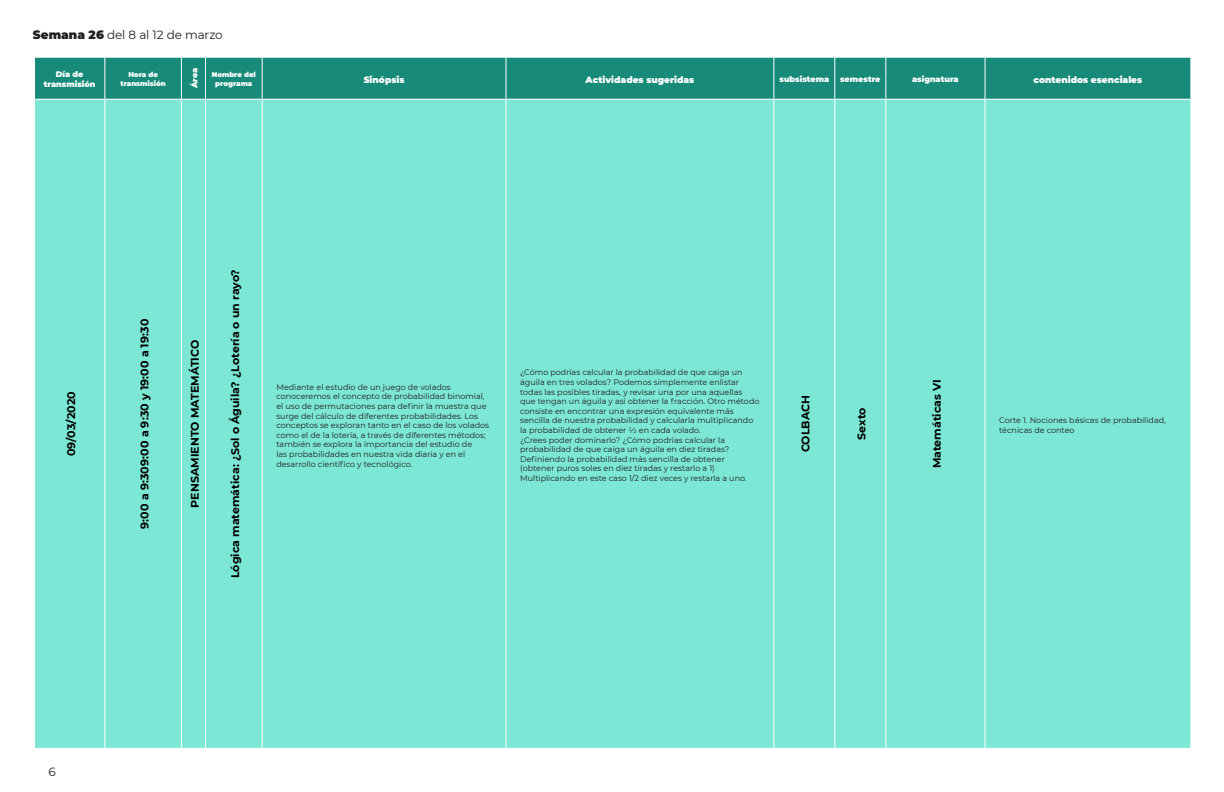
<style>
.page{position:relative;width:1224px;height:792px;background:#fff}
.page>*{position:absolute;margin:0;border:0;box-sizing:border-box;transform-origin:0 0}
.t1{font:12px "Montserrat";letter-spacing:-.015em;color:#231f20}
.t2{font:700 11px "Montserrat";color:#000}
.t3{font:900 9px "Montserrat";color:#fff}
.t4{font:8px/9.6px "Montserrat";color:#231f20}
.t5{font:900 8px/9.6px "Montserrat";color:#fff;text-align:center}
.t6{font:900 7px/8.4px "Montserrat";color:#fff;text-align:center}
.s1{font-weight:900}
</style>
<div class="page">
<div style="left:35px;top:58px;width:1155px;height:41px;background:#178a79"></div>
<div style="left:35px;top:100px;width:1155px;height:648px;background:#7ce7d5"></div>
<hr style="left:104px;top:58px;width:1px;height:41px;background:#fff">
<svg style="left:181px;top:57px;width:25px;height:1px"></svg>
<hr style="left:181px;top:58px;width:1px;height:41px;background:#fff">
<hr style="left:205px;top:58px;width:1px;height:41px;background:#fff">
<hr style="left:262px;top:58px;width:1px;height:41px;background:#fff">
<hr style="left:505px;top:58px;width:1px;height:41px;background:#fff">
<hr style="left:773px;top:58px;width:1px;height:41px;background:#fff">
<hr style="left:834px;top:58px;width:1px;height:41px;background:#fff">
<hr style="left:885px;top:58px;width:1px;height:41px;background:#fff">
<hr style="left:985px;top:58px;width:1px;height:41px;background:#fff">
<svg style="left:181px;top:99px;width:25px;height:1px"></svg>
<hr style="left:104px;top:100px;width:1px;height:648px;background:#fff">
<hr style="left:181px;top:100px;width:1px;height:648px;background:#fff">
<hr style="left:205px;top:100px;width:1px;height:648px;background:#fff">
<hr style="left:505px;top:100px;width:1px;height:648px;background:#fff">
<hr style="left:834px;top:100px;width:1px;height:648px;background:#fff">
<hr style="left:885px;top:100px;width:1px;height:648px;background:#fff">
<hr style="left:262px;top:100px;width:1px;height:648px;background:#fff">
<hr style="left:773px;top:100px;width:1px;height:648px;background:#fff">
<hr style="left:985px;top:100px;width:1px;height:648px;background:#fff">
<h1 class="t1" style="left:33px;top:26px;width:191px"><span class="s1">Semana 26</span> del 8 al 12 de marzo</h1>
<p class="t5" style="left:44px;top:69px;width:53px">Día de transmisión</p>
<p class="t6" style="left:121px;top:70px;width:47px">Hora de transmisión</p>
<p class="t5" style="left:189px;top:88px;width:22px;rotate:-90deg">Área</p>
<p class="t6" style="left:212px;top:70px;width:46px">Nombre del programa</p>
<p class="t3" style="left:364px;top:73px;width:42px">Sinópsis</p>
<p class="t3" style="left:586px;top:73px;width:110px">Actividades sugeridas</p>
<p class="t5" style="left:780px;top:74px;width:51px">subsistema</p>
<p class="t5" style="left:840px;top:74px;width:42px">semestre</p>
<p class="t5" style="left:912px;top:74px;width:48px">asignatura</p>
<p class="t3" style="left:1034px;top:73px;width:110px">contenidos esenciales</p>
<p class="t2" style="left:63px;top:456px;width:67px;rotate:-90deg">09/03/2020</p>
<p class="t2" style="left:137px;top:529px;width:212px;rotate:-90deg">9:00 a 9:309:00 a 9:30 y 19:00 a 19:30</p>
<p class="t2" style="left:187px;top:508px;width:169px;rotate:-90deg">PENSAMIENTO MATEMÁTICO</p>
<p class="t2" style="left:227px;top:578px;width:311px;rotate:-90deg">Lógica matemática: ¿Sol o Águila? ¿Lotería o un rayo?</p>
<p class="t4" style="left:276px;top:382px;width:214px">Mediante el estudio de un juego de volados conoceremos el concepto de probabilidad binomial, el uso de permutaciones para definir la muestra que surge del cálculo de diferentes probabilidades. Los conceptos se exploran tanto en el caso de los volados como el de la lotería, a través de diferentes métodos; también se explora la importancia del estudio de<br>las probabilidades en nuestra vida diaria y en el desarrollo científico y tecnológico.</p>
<p class="t4" style="left:520px;top:368px;width:241px">¿Cómo podrías calcular la probabilidad de que caiga un águila en tres volados? Podemos simplemente enlistar todas las posibles tiradas, y revisar una por una aquellas que tengan un águila y así obtener la fracción. Otro método consiste en encontrar una expresión equivalente más sencilla de nuestra probabilidad y calcularla multiplicando la probabilidad de obtener ½ en cada volado.</p>
<p class="t4" style="left:520px;top:435px;width:211px">¿Crees poder dominarlo? ¿Cómo podrías calcular la probabilidad de que caiga un águila en diez tiradas?</p>
<p class="t4" style="left:520px;top:454px;width:228px">Definiendo la probabilidad más sencilla de obtener (obtener puros soles en diez tiradas y restarlo a 1)<br>Multiplicando en este caso 1/2 diez veces y restarla a uno.</p>
<p class="t2" style="left:798px;top:452px;width:59px;rotate:-90deg">COLBACH</p>
<p class="t2" style="left:854px;top:440px;width:34px;rotate:-90deg">Sexto</p>
<p class="t2" style="left:929px;top:468px;width:91px;rotate:-90deg">Matemáticas VI</p>
<p class="t4" style="left:999px;top:416px;width:168px">Corte 1. Nociones básicas de probabilidad, técnicas de conteo</p>
<h1 class="t1" style="left:49px;top:763px;width:9px">6</h1>
</div>
